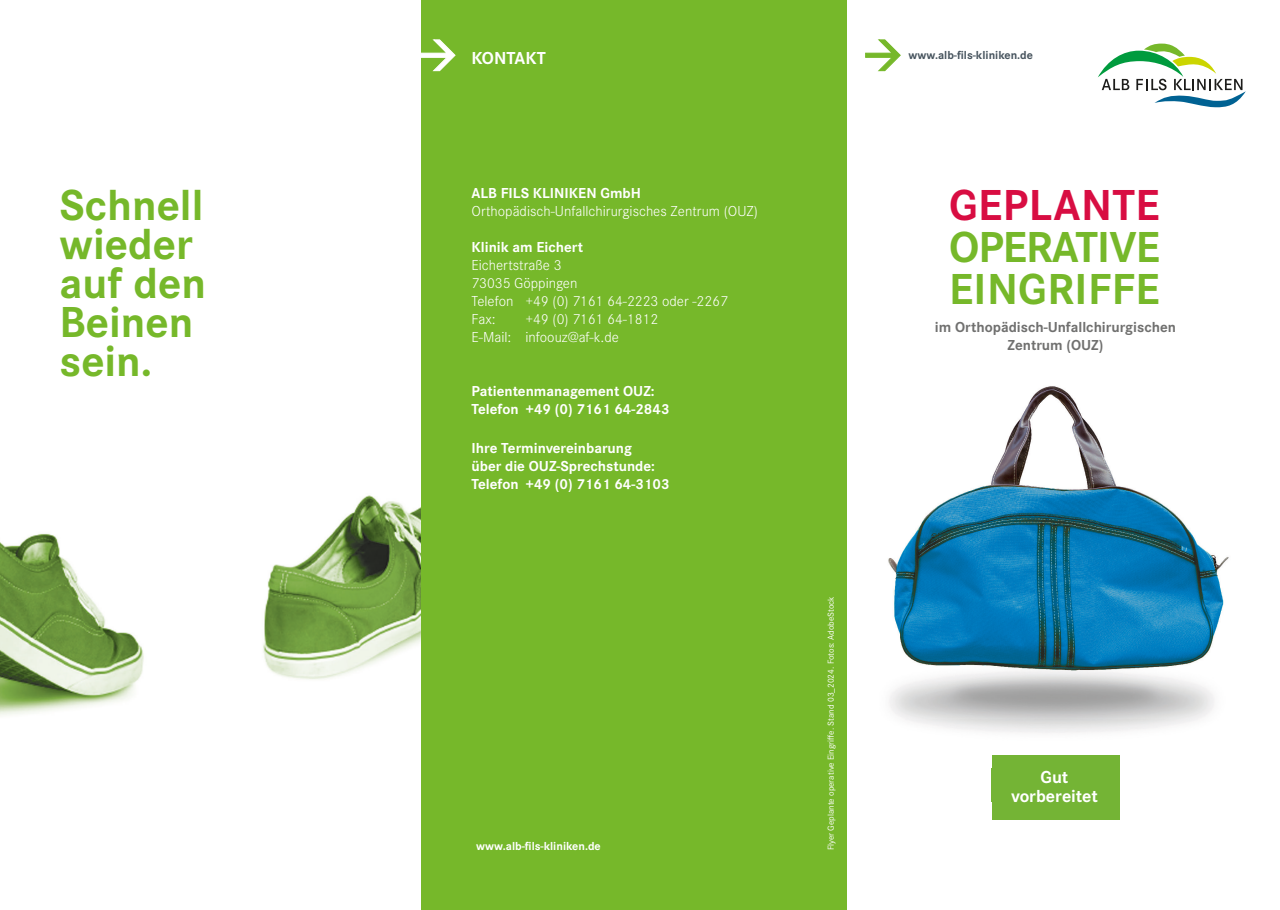
<style>
.page{position:relative;width:1280px;height:910px;background:#fff}
.page>*{position:absolute;margin:0;border:0;box-sizing:border-box;transform-origin:0 0}
.t1{font:700 45px/39px "Corporate S";color:#76b82a}
.t2{font:700 45px "Corporate S";letter-spacing:.01em;color:#d80d42}
.t3{font:700 18px/19.5px "Corporate S";color:#fff;text-align:center}
.t4{font:700 15px/18px "Corporate S";color:#fff}
.t5{font:300 15px/18px "Corporate S";color:#fff}
.t6{font:700 15px/18px "Corporate S";color:#70706f;text-align:center}
.t7{font:700 12px "Corporate S";color:#47545e}
.t8{font:700 12px "Corporate S";color:#fff}
.t9{font:9px "Corporate S";color:#fff}
</style>
<div class="page">
<div style="left:421px;top:0;width:425px;height:910px;background:#76b82a"></div>
<img style="left:0;top:495px;width:421px;height:221px">
<img style="left:888px;top:386px;width:341px;height:434px">
<svg style="left:1098px;top:44px;width:148px;height:63px"></svg>
<div style="left:992px;top:755px;width:127px;height:65px;background:#74b435"></div>
<svg style="left:865px;top:39px;width:36px;height:33px"></svg>
<svg style="left:421px;top:39px;width:35px;height:33px"></svg>
<h1 class="t1" style="left:60px;top:187px;width:148px">Schnell wieder auf den<br>Beinen sein.</h1>
<p class="t3" style="left:471px;top:49px;width:76px">KONTAKT</p>
<p class="t4" style="left:471px;top:184px;width:171px">ALB FILS KLINIKEN GmbH</p>
<p class="t5" style="left:471px;top:202px;width:288px">Orthopädisch-Unfallchirurgisches Zentrum (OUZ)</p>
<p class="t4" style="left:471px;top:238px;width:113px">Klinik am Eichert</p>
<p class="t5" style="left:471px;top:256px;width:258px">Eichertstraße 3<br>73035 Göppingen<br>Telefon +49 (0) 7161 64-2223 oder -2267<br>Fax:</p>
<p class="t5" style="left:471px;top:310px;width:188px;text-indent:54px">+49 (0) 7161 64-1812<br>E-Mail: infoouz@af-k.de</p>
<p class="t4" style="left:471px;top:382px;width:200px">Patientenmanagement OUZ:<br>Telefon +49 (0) 7161 64-2843</p>
<p class="t4" style="left:471px;top:440px;width:200px">Ihre Terminvereinbarung<br>über die OUZ-Sprechstunde:<br>Telefon +49 (0) 7161 64-3103</p>
<p class="t8" style="left:476px;top:839px;width:126px">www.alb-fils-kliniken.de</p>
<p class="t9" style="left:826px;top:850px;width:256px;rotate:-90deg">Flyer Geplante operative Eingriffe. Stand 03_2024. Fotos: AdobeStock</p>
<p class="t7" style="left:908px;top:48px;width:126px">www.alb-fils-kliniken.de</p>
<h1 class="t2" style="left:949px;top:179px;width:212px">GEPLANTE</h1>
<h1 class="t1" style="left:949px;top:227px;width:213px;line-height:42px">OPERATIVE<br>EINGRIFFE</h1>
<p class="t6" style="left:935px;top:318px;width:243px">im Orthopädisch-Unfallchirurgischen<br>Zentrum (OUZ)</p>
<p class="t3" style="left:1011px;top:767px;width:88px">Gut vorbereitet</p>
</div>
